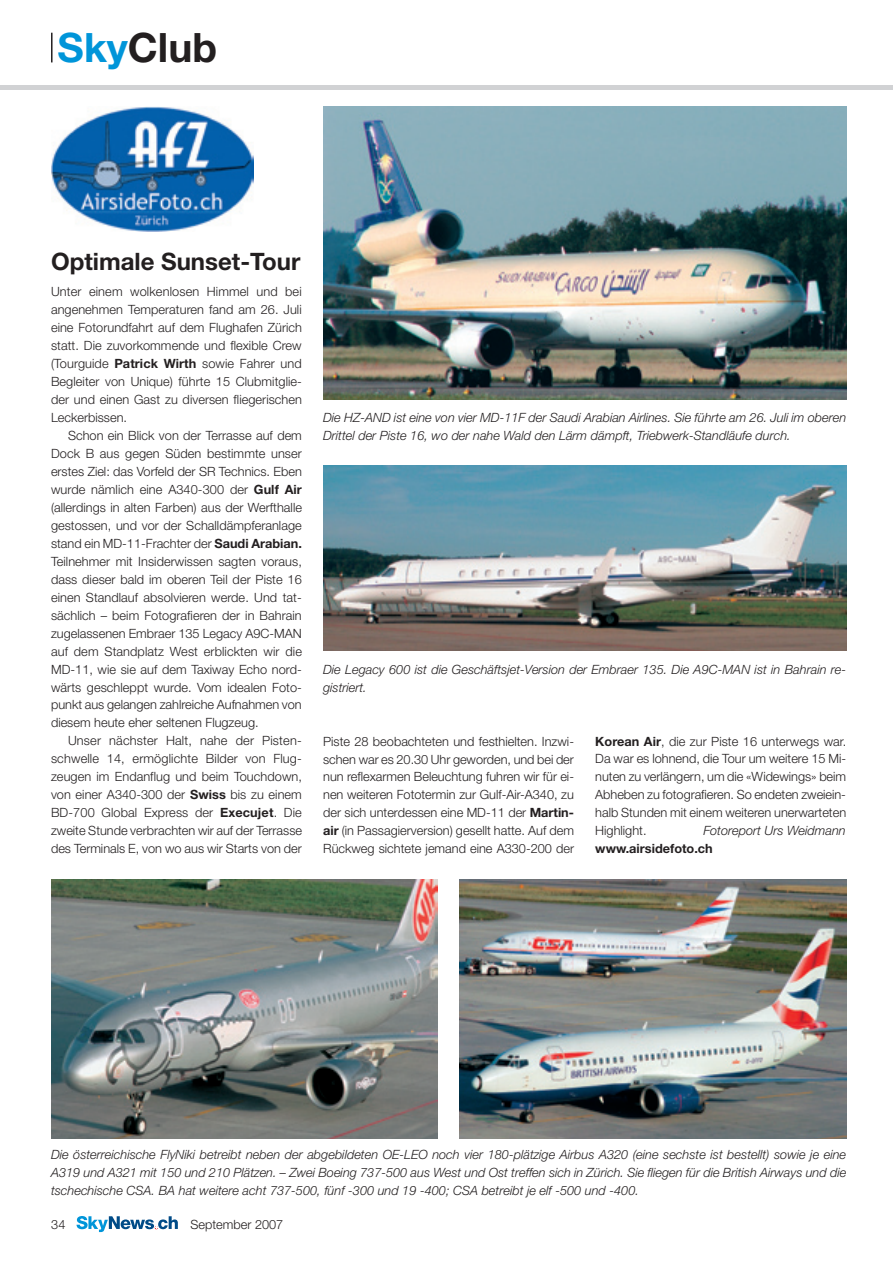
<style>
.page{position:relative;width:893px;height:1263px;background:#fff}
.page>*{position:absolute;margin:0;border:0;box-sizing:border-box;transform-origin:0 0}
.t1{font:700 40.5px "Helvetica Neue";color:#231f20}
.t2{font:700 24px "Helvetica Neue";color:#231f20}
.t3{font:300 12.75px/18px "Helvetica Neue";color:#231f20;text-align:justify}
.t4{font:italic 300 12.75px/18px "Helvetica Neue";color:#231f20}
.t5{font:700 12.75px "Helvetica Neue";color:#231f20}
.s1{color:#0095d9}
.s2{font-weight:700}
</style>
<div class="page">
<hr style="left:0;top:85px;width:893px;height:4px;background:#d1d2d4">
<svg style="left:77px;top:1216px;width:101px;height:16px"></svg>
<hr style="left:51px;top:33px;width:2px;height:29px;background:#231f20">
<img style="left:323px;top:106px;width:523px;height:293px">
<img style="left:51px;top:879px;width:387px;height:259px">
<img style="left:459px;top:879px;width:387px;height:259px">
<img style="left:51px;top:107px;width:202px;height:124px">
<img style="left:323px;top:466px;width:523px;height:184px">
<h1 class="t1" style="left:57px;top:23px;width:161px"><span class="s1">Sky</span>Club</h1>
<h2 class="t2" style="left:51px;top:247px;width:251px">Optimale Sunset-Tour</h2>
<p class="t3" style="left:51px;top:282px;width:252px">Unter einem wolkenlosen Himmel und bei angenehmen Temperaturen fand am 26. Juli eine Fotorundfahrt auf dem Flughafen Zürich statt. Die zuvorkommende und flexible Crew (Tourguide <span class="s2">Patrick Wirth</span> sowie Fahrer und Begleiter von Unique) führte 15 Clubmitglie&shy;der und einen Gast zu diversen fliegerischen Leckerbissen.</p>
<p class="t3" style="left:51px;top:426px;width:253px;text-indent:17px">Schon ein Blick von der Terrasse auf dem Dock B aus gegen Süden bestimmte unser erstes Ziel: das Vorfeld der SR Technics. Eben wurde nämlich eine A340-300 der <span class="s2">Gulf Air </span>(allerdings in alten Farben) aus der Werfthalle gestossen, und vor der Schalldämpferanlage stand ein MD-11-Frachter der <span class="s2">Saudi Arabian.<br></span>Teilnehmer mit Insiderwissen sagten voraus, dass dieser bald im oberen Teil der Piste 16 einen Standlauf absolvieren werde. Und tat&shy;sächlich – beim Fotografieren der in Bahrain zugelassenen Embraer 135 Legacy A9C-MAN auf dem Standplatz West erblickten wir die MD-11, wie sie auf dem Taxiway Echo nord&shy;wärts geschleppt wurde. Vom idealen Foto&shy;punkt aus gelangen zahlreiche Aufnahmen von diesem heute eher seltenen Flugzeug.</p>
<p class="t3" style="left:51px;top:732px;width:253px;text-indent:17px">Unser nächster Halt, nahe der Pisten&shy;schwelle 14, ermöglichte Bilder von Flug&shy;zeugen im Endanflug und beim Touchdown, von einer A340-300 der <span class="s2">Swiss</span> bis zu einem BD-700 Global Express der <span class="s2">Execujet</span>. Die zweite Stunde verbrachten wir auf der Terrasse des Terminals E, von wo aus wir Starts von der</p>
<p class="t3" style="left:323px;top:732px;width:252px">Piste 28 beobachteten und festhielten. Inzwi&shy;schen war es 20.30 Uhr geworden, und bei der nun reflexarmen Beleuchtung fuhren wir für ei&shy;nen weiteren Fototermin zur Gulf-Air-A340, zu der sich unterdessen eine MD-11 der <span class="s2">Martin&shy;air</span> (in Passagierversion) gesellt hatte. Auf dem Rückweg sichtete jemand eine A330-200 der</p>
<p class="t3" style="left:595px;top:732px;width:253px"><span class="s2">Korean Air</span>, die zur Piste 16 unterwegs war.<br>Da war es lohnend, die Tour um weitere 15 Mi&shy;nuten zu verlängern, um die «Widewings» beim Abheben zu fotografieren. So endeten zweiein&shy;halb Stunden mit einem weiteren unerwarteten Highlight.</p>
<p class="t4" style="left:323px;top:408px;width:524px">Die HZ-AND ist eine von vier MD-11F der Saudi Arabian Airlines. Sie führte am 26. Juli im oberen<br>Drittel der Piste 16, wo der nahe Wald den Lärm dämpft, Triebwerk-Standläufe durch.</p>
<p class="t4" style="left:323px;top:660px;width:524px">Die Legacy 600 ist die Geschäftsjet-Version der Embraer 135. Die A9C-MAN ist in Bahrain re&shy;gistriert.</p>
<p class="t4" style="left:703px;top:822px;width:144px">Fotoreport Urs Weidmann</p>
<p class="t5" style="left:595px;top:841px;width:119px">www.airsidefoto.ch</p>
<p class="t4" style="left:51px;top:1145px;width:797px;text-align:justify">Die österreichische FlyNiki betreibt neben der abgebildeten OE-LEO noch vier 180-plätzige Airbus A320 (eine sechste ist bestellt) sowie je eine A319 und A321 mit 150 und 210 Plätzen. – Zwei Boeing 737-500 aus West und Ost treffen sich in Zürich. Sie fliegen für die British Airways und die tschechische CSA. BA hat weitere acht 737-500, fünf -300 und 19 -400; CSA betreibt je elf -500 und -400.</p>
<p class="t3" style="left:51px;top:1215px;width:16px">34</p>
<p class="t3" style="left:191px;top:1215px;width:94px">September 2007</p>
</div>
